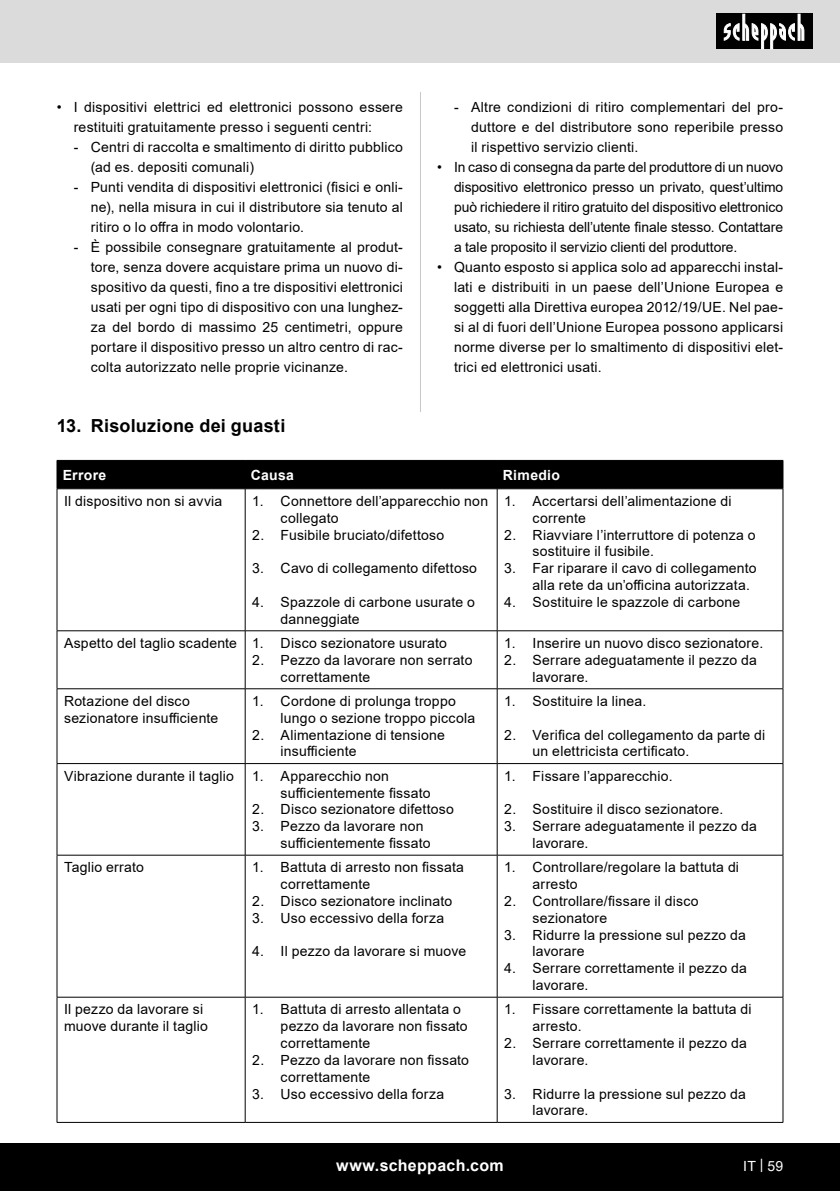
<style>
.page{position:relative;width:840px;height:1191px;background:#fff}
.page>*{position:absolute;margin:0;border:0;box-sizing:border-box;transform-origin:0 0}
.t1{font:700 18px "Arial";letter-spacing:.015em;color:#000}
.t2{font:700 16px "Arial";letter-spacing:.02em;color:#fff}
.t3{font:14px/16.8px "Arial";letter-spacing:.015em;color:#000}
.t4{font:700 14px "Arial";letter-spacing:.02em;color:#fff}
.t5{font:14px "Arial";color:#fff}
</style>
<div class="page">
<div style="left:0;top:0;width:839px;height:63px;background:#dbdbdb"></div>
<div style="left:0;top:1143px;width:839px;height:48px;background:#000"></div>
<div style="left:716px;top:14px;width:96px;height:35px;background:#000"></div>
<svg style="left:723px;top:14px;width:81px;height:35px"></svg>
<hr style="left:420px;top:92px;width:1px;height:1020px;background:#c7c7c7">
<div style="left:57px;top:412px;width:725px;height:710px;background:#fff"></div>
<svg style="left:58px;top:489px;width:724px;height:633px"></svg>
<div style="left:57px;top:460px;width:726px;height:29px;background:#000"></div>
<hr style="left:57px;top:488px;width:188px;height:1px;background:#000">
<hr style="left:57px;top:489px;width:1px;height:141px;background:#000">
<hr style="left:245px;top:488px;width:252px;height:1px;background:#000">
<hr style="left:245px;top:489px;width:1px;height:141px;background:#000">
<hr style="left:497px;top:488px;width:285px;height:1px;background:#000">
<hr style="left:496px;top:489px;width:1px;height:141px;background:#000">
<hr style="left:782px;top:489px;width:1px;height:141px;background:#000">
<hr style="left:57px;top:630px;width:188px;height:1px;background:#000">
<hr style="left:57px;top:631px;width:1px;height:57px;background:#000">
<hr style="left:245px;top:630px;width:252px;height:1px;background:#000">
<hr style="left:245px;top:631px;width:1px;height:57px;background:#000">
<hr style="left:497px;top:630px;width:285px;height:1px;background:#000">
<hr style="left:496px;top:631px;width:1px;height:57px;background:#000">
<hr style="left:782px;top:631px;width:1px;height:57px;background:#000">
<hr style="left:57px;top:688px;width:188px;height:1px;background:#000">
<hr style="left:57px;top:689px;width:1px;height:74px;background:#000">
<hr style="left:245px;top:688px;width:252px;height:1px;background:#000">
<hr style="left:245px;top:689px;width:1px;height:74px;background:#000">
<hr style="left:497px;top:688px;width:285px;height:1px;background:#000">
<hr style="left:496px;top:689px;width:1px;height:74px;background:#000">
<hr style="left:782px;top:689px;width:1px;height:74px;background:#000">
<hr style="left:57px;top:763px;width:188px;height:1px;background:#000">
<hr style="left:57px;top:764px;width:1px;height:91px;background:#000">
<hr style="left:245px;top:763px;width:252px;height:1px;background:#000">
<hr style="left:245px;top:764px;width:1px;height:91px;background:#000">
<hr style="left:497px;top:763px;width:285px;height:1px;background:#000">
<hr style="left:496px;top:764px;width:1px;height:91px;background:#000">
<hr style="left:782px;top:764px;width:1px;height:91px;background:#000">
<hr style="left:57px;top:855px;width:188px;height:1px;background:#000">
<hr style="left:57px;top:855px;width:1px;height:142px;background:#000">
<hr style="left:245px;top:855px;width:252px;height:1px;background:#000">
<hr style="left:245px;top:855px;width:1px;height:142px;background:#000">
<hr style="left:497px;top:855px;width:285px;height:1px;background:#000">
<hr style="left:496px;top:855px;width:1px;height:142px;background:#000">
<hr style="left:782px;top:855px;width:1px;height:142px;background:#000">
<hr style="left:57px;top:996px;width:188px;height:1px;background:#000">
<hr style="left:57px;top:997px;width:1px;height:125px;background:#000">
<hr style="left:245px;top:996px;width:252px;height:1px;background:#000">
<hr style="left:245px;top:997px;width:1px;height:125px;background:#000">
<hr style="left:497px;top:996px;width:285px;height:1px;background:#000">
<hr style="left:496px;top:997px;width:1px;height:125px;background:#000">
<hr style="left:782px;top:997px;width:1px;height:125px;background:#000">
<hr style="left:57px;top:1122px;width:188px;height:1px;background:#000">
<hr style="left:245px;top:1122px;width:252px;height:1px;background:#000">
<hr style="left:497px;top:1122px;width:285px;height:1px;background:#000">
<p class="t3" style="left:74px;top:97px;width:330px;line-height:20px;text-indent:-17px">• I dispositivi elettrici ed elettronici possono essere restituiti gratuitamente presso i seguenti centri:</p>
<p class="t3" style="left:91px;top:137px;width:313px;line-height:20px;text-indent:-17px">- Centri di raccolta e smaltimento di diritto pubblico (ad es. depositi comunali)</p>
<p class="t3" style="left:91px;top:177px;width:313px;line-height:20px;text-align:justify;text-indent:-17px">- Punti vendita di dispositivi elettronici (fisici e onli&shy;ne), nella misura in cui il distributore sia tenuto al ritiro o lo offra in modo volontario.</p>
<p class="t3" style="left:91px;top:237px;width:313px;line-height:20px;text-align:justify;text-indent:-17px">- È possibile consegnare gratuitamente al produt&shy;tore, senza dovere acquistare prima un nuovo di&shy;spositivo da questi, fino a tre dispositivi elettronici usati per ogni tipo di dispositivo con una lunghez&shy;za del bordo di massimo 25 centimetri, oppure portare il dispositivo presso un altro centro di rac&shy;colta autorizzato nelle proprie vicinanze.</p>
<p class="t3" style="left:471px;top:97px;width:313px;line-height:20px;text-align:justify;text-indent:-17px">- Altre condizioni di ritiro complementari del pro&shy;duttore e del distributore sono reperibile presso il rispettivo servizio clienti.</p>
<p class="t3" style="left:454px;top:157px;width:330px;line-height:20px;text-align:justify;text-indent:-17px">• In caso di consegna da parte del produttore di un nuovo dispositivo elettronico presso un privato, quest’ultimo può richiedere il ritiro gratuito del dispositivo elettronico usato, su richiesta dell’utente finale stesso. Contattare a tale proposito il servizio clienti del produttore.</p>
<p class="t3" style="left:454px;top:257px;width:330px;line-height:20px;text-align:justify;text-indent:-17px">• Quanto esposto si applica solo ad apparecchi instal&shy;lati e distribuiti in un paese dell’Unione Europea e soggetti alla Direttiva europea 2012/19/UE. Nel pae&shy;si al di fuori dell’Unione Europea possono applicarsi norme diverse per lo smaltimento di dispositivi elet&shy;trici ed elettronici usati.</p>
<p class="t1" style="left:57px;top:413px;width:230px">13. Risoluzione dei guasti</p>
<p class="t4" style="left:63px;top:465px;width:45px">Errore</p>
<p class="t4" style="left:251px;top:465px;width:45px">Causa</p>
<p class="t4" style="left:502px;top:465px;width:59px">Rimedio</p>
<p class="t3" style="left:64px;top:492px;width:160px">Il dispositivo non si avvia</p>
<p class="t3" style="left:280px;top:492px;width:209px;text-indent:-28px">1. Connettore dell’apparecchio non collegato</p>
<p class="t3" style="left:252px;top:526px;width:193px">2. Fusibile bruciato/difettoso</p>
<p class="t3" style="left:252px;top:560px;width:226px">3. Cavo di collegamento difettoso</p>
<p class="t3" style="left:280px;top:593px;width:196px;text-indent:-28px">4. Spazzole di carbone usurate o danneggiate</p>
<p class="t3" style="left:532px;top:492px;width:200px;text-indent:-28px">1. Accertarsi dell’alimentazione di corrente</p>
<p class="t3" style="left:532px;top:526px;width:224px;text-indent:-28px">2. Riavviare l’interruttore di potenza o sostituire il fusibile.</p>
<p class="t3" style="left:532px;top:560px;width:225px;text-indent:-28px">3. Far riparare il cavo di collegamento alla rete da un’officina autorizzata.</p>
<p class="t3" style="left:504px;top:593px;width:237px">4. Sostituire le spazzole di carbone</p>
<p class="t3" style="left:64px;top:634px;width:174px">Aspetto del taglio scadente</p>
<p class="t3" style="left:252px;top:634px;width:196px">1. Disco sezionatore usurato</p>
<p class="t3" style="left:280px;top:651px;width:193px;text-indent:-28px">2. Pezzo da lavorare non serrato correttamente</p>
<p class="t3" style="left:64px;top:692px;width:156px">Rotazione del disco sezionatore insufficiente</p>
<p class="t3" style="left:280px;top:692px;width:196px;text-indent:-28px">1. Cordone di prolunga troppo lungo o sezione troppo piccola</p>
<p class="t3" style="left:280px;top:726px;width:166px;text-indent:-28px">2. Alimentazione di tensione insufficiente</p>
<p class="t3" style="left:64px;top:767px;width:171px">Vibrazione durante il taglio</p>
<p class="t3" style="left:280px;top:767px;width:151px;text-indent:-28px">1. Apparecchio non sufficientemente fissato</p>
<p class="t3" style="left:252px;top:801px;width:203px">2. Disco sezionatore difettoso</p>
<p class="t3" style="left:280px;top:818px;width:151px;text-indent:-28px">3. Pezzo da lavorare non sufficientemente fissato</p>
<p class="t3" style="left:64px;top:859px;width:81px">Taglio errato</p>
<p class="t3" style="left:280px;top:859px;width:185px;text-indent:-28px">1. Battuta di arresto non fissata correttamente</p>
<p class="t3" style="left:252px;top:892px;width:201px">2. Disco sezionatore inclinato</p>
<p class="t3" style="left:252px;top:909px;width:193px">3. Uso eccessivo della forza</p>
<p class="t3" style="left:252px;top:943px;width:215px">4. Il pezzo da lavorare si muove</p>
<p class="t3" style="left:64px;top:1001px;width:145px">Il pezzo da lavorare si muove durante il taglio</p>
<p class="t3" style="left:280px;top:1001px;width:188px;text-indent:-28px">1. Battuta di arresto allentata o pezzo da lavorare non fissato correttamente</p>
<p class="t3" style="left:280px;top:1051px;width:190px;text-indent:-28px">2. Pezzo da lavorare non fissato correttamente</p>
<p class="t3" style="left:252px;top:1085px;width:193px">3. Uso eccessivo della forza</p>
<p class="t3" style="left:504px;top:634px;width:260px">1. Inserire un nuovo disco sezionatore.</p>
<p class="t3" style="left:532px;top:651px;width:226px;text-indent:-28px">2. Serrare adeguatamente il pezzo da lavorare.</p>
<p class="t3" style="left:504px;top:692px;width:143px">1. Sostituire la linea.</p>
<p class="t3" style="left:532px;top:726px;width:234px;text-indent:-28px">2. Verifica del collegamento da parte di un elettricista certificato.</p>
<p class="t3" style="left:504px;top:767px;width:170px">1. Fissare l’apparecchio.</p>
<p class="t3" style="left:504px;top:801px;width:220px">2. Sostituire il disco sezionatore.</p>
<p class="t3" style="left:532px;top:818px;width:226px;text-indent:-28px">3. Serrare adeguatamente il pezzo da lavorare.</p>
<p class="t3" style="left:532px;top:859px;width:208px;text-indent:-28px">1. Controllare/regolare la battuta di arresto</p>
<p class="t3" style="left:532px;top:892px;width:167px;text-indent:-28px">2. Controllare/fissare il disco sezionatore</p>
<p class="t3" style="left:532px;top:926px;width:215px;text-indent:-28px">3. Ridurre la pressione sul pezzo da lavorare</p>
<p class="t3" style="left:532px;top:960px;width:215px;text-indent:-28px">4. Serrare correttamente il pezzo da lavorare.</p>
<p class="t3" style="left:532px;top:1001px;width:220px;text-indent:-28px">1. Fissare correttamente la battuta di arresto.</p>
<p class="t3" style="left:532px;top:1034px;width:215px;text-indent:-28px">2. Serrare correttamente il pezzo da lavorare.</p>
<p class="t3" style="left:532px;top:1085px;width:215px;text-indent:-28px">3. Ridurre la pressione sul pezzo da lavorare.</p>
<p class="t2" style="left:336px;top:1154px;width:169px">www.scheppach.com</p>
<p class="t5" style="left:742px;top:1156px;width:41px">IT | 59</p>
</div>
